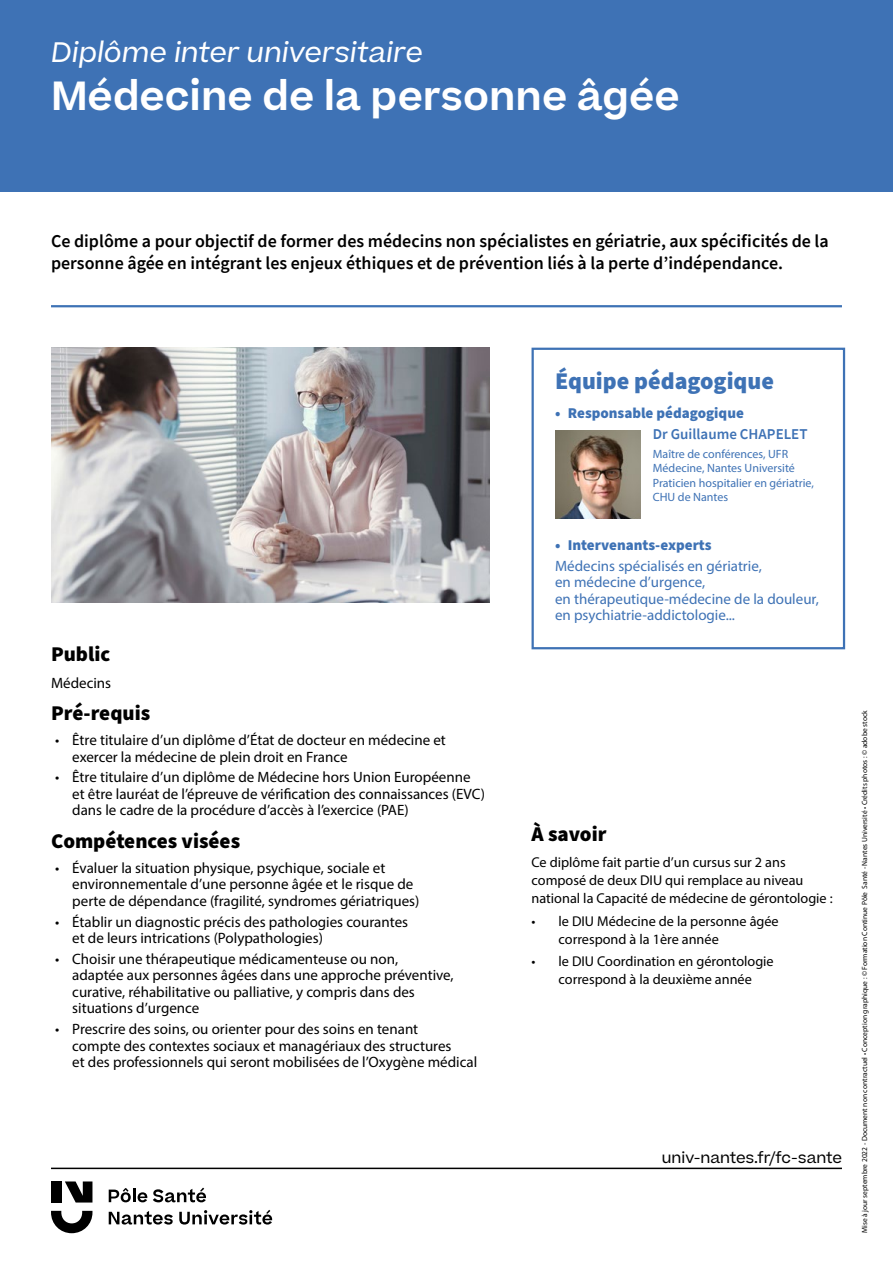
<style>
.page{position:relative;width:893px;height:1263px;background:#fff}
.page>*{position:absolute;margin:0;border:0;box-sizing:border-box;transform-origin:0 0}
.t1{font:600 39px "Beatrice";color:#fff}
.t2{font:italic 27px "Beatrice";color:#fff}
.t3{font:900 24px "Source Sans Pro";color:#3e72b5}
.t4{font:900 21px "Source Sans Pro";color:#000}
.t5{font:600 18px/21.6px "Source Sans Pro";color:#000}
.t6{font:15px/16.5px "Myriad Pro";color:#000}
.t7{font:15px/16.5px "Myriad Pro";color:#3e72b5}
.t8{font:900 15px "Source Sans Pro";color:#3e72b5}
.t9{font:15px "Beatrice";color:#000}
.t10{font:600 15px "Source Sans Pro";color:#3e72b5}
.t11{font:14.25px/18px "Myriad Pro";color:#000}
.t12{font:12px/14.4px "Myriad Pro";color:#3e72b5}
.t13{font:7.5px "Myriad Pro";color:#000}
</style>
<div class="page">
<div style="left:0;top:0;width:893px;height:191px;background:#3e72b5"></div>
<img style="left:51px;top:348px;width:438px;height:255px">
<img style="left:555px;top:430px;width:85px;height:88px">
<hr style="left:51px;top:1167px;width:791px;height:2px;background:#000">
<svg style="left:51px;top:1211px;width:41px;height:22px"></svg>
<svg style="left:65px;top:1181px;width:27px;height:21px"></svg>
<div style="left:51px;top:1181px;width:10px;height:21px;background:#000"></div>
<svg style="left:109px;top:1211px;width:64px;height:13px"></svg>
<svg style="left:179px;top:1210px;width:93px;height:14px"></svg>
<svg style="left:109px;top:1188px;width:38px;height:14px"></svg>
<svg style="left:153px;top:1187px;width:53px;height:15px"></svg>
<hr style="left:51px;top:305px;width:791px;height:2px;background:#3e72b5">
<div style="left:531px;top:348px;width:314px;height:301px;border:2px solid #3e72b5"></div>
<h2 class="t2" style="left:51px;top:35px;width:373px">Diplôme inter universitaire</h2>
<h1 class="t1" style="left:51px;top:70px;width:630px">Médecine de la personne âgée</h1>
<p class="t5" style="left:51px;top:230px;width:779px">Ce diplôme a pour objectif de former des médecins non spécialistes en gériatrie, aux spécificités de la personne âgée en intégrant les enjeux éthiques et de prévention liés à la perte d’indépendance.</p>
<h3 class="t4" style="left:51px;top:639px;width:61px">Public</h3>
<p class="t6" style="left:51px;top:674px;width:62px">Médecins</p>
<h3 class="t4" style="left:51px;top:698px;width:101px">Pré-requis</h3>
<p class="t6" style="left:72px;top:731px;width:375px;text-indent:-17px">• Être titulaire d’un diplôme d’État de docteur en médecine et exercer la médecine de plein droit en France</p>
<p class="t6" style="left:72px;top:769px;width:414px;text-indent:-17px">• Être titulaire d’un diplôme de Médecine hors Union Européenne et être lauréat de l’épreuve de vérification des connaissances (EVC) dans le cadre de la procédure d’accès à l’exercice (PAE)</p>
<h3 class="t4" style="left:51px;top:826px;width:191px">Compétences visées</h3>
<p class="t6" style="left:72px;top:859px;width:349px;text-indent:-17px">• Évaluer la situation physique, psychique, sociale et environnementale d’une personne âgée et le risque de perte de dépendance (fragilité, syndromes gériatriques)</p>
<p class="t6" style="left:72px;top:913px;width:337px;text-indent:-17px">• Établir un diagnostic précis des pathologies courantes et de leurs intrications (Polypathologies)</p>
<p class="t6" style="left:72px;top:950px;width:383px;text-indent:-17px">• Choisir une thérapeutique médicamenteuse ou non,<br>adaptée aux personnes âgées dans une approche préventive, curative, réhabilitative ou palliative, y compris dans des situations d’urgence</p>
<p class="t6" style="left:72px;top:1020px;width:406px;text-indent:-17px">• Prescrire des soins, ou orienter pour des soins en tenant<br>compte des contextes sociaux et managériaux des structures<br>et des professionnels qui seront mobilisées de l’Oxygène médical</p>
<h3 class="t3" style="left:555px;top:365px;width:220px">Équipe pédagogique</h3>
<p class="t8" style="left:555px;top:403px;width:190px">• Responsable pédagogique</p>
<p class="t10" style="left:653px;top:424px;width:156px">Dr Guillaume CHAPELET</p>
<p class="t12" style="left:653px;top:446px;width:163px">Maître de conférences, UFR<br>Médecine, Nantes Université<br>Praticien hospitalier en gériatrie,<br>CHU de Nantes</p>
<p class="t8" style="left:555px;top:535px;width:158px">• Intervenants-experts</p>
<p class="t7" style="left:555px;top:557px;width:265px">Médecins spécialisés en gériatrie,<br>en médecine d’urgence,<br>en thérapeutique-médecine de la douleur, en psychiatrie-addictologie...</p>
<h3 class="t4" style="left:531px;top:819px;width:77px">À savoir</h3>
<p class="t11" style="left:531px;top:853px;width:303px">Ce diplôme fait partie d’un cursus sur 2 ans composé de deux DIU qui remplace au niveau national la Capacité de médecine de gérontologie :</p>
<p class="t11" style="left:558px;top:912px;width:222px;text-indent:-27px">• le DIU Médecine de la personne âgée correspond à la 1ère année</p>
<p class="t11" style="left:531px;top:952px;width:244px;text-align:center">• le DIU Coordination en gérontologie correspond à la deuxième année</p>
<p class="t9" style="left:662px;top:1147px;width:182px">univ-nantes.fr/fc-sante</p>
<p class="t13" style="left:860px;top:1233px;width:524px;rotate:-90deg">Mise à jour septembre 2022 - Document non contractuel • Conception graphique : © Formation Continue Pôle Santé - Nantes Université • Crédits photos : © adobe stock</p>
</div>
